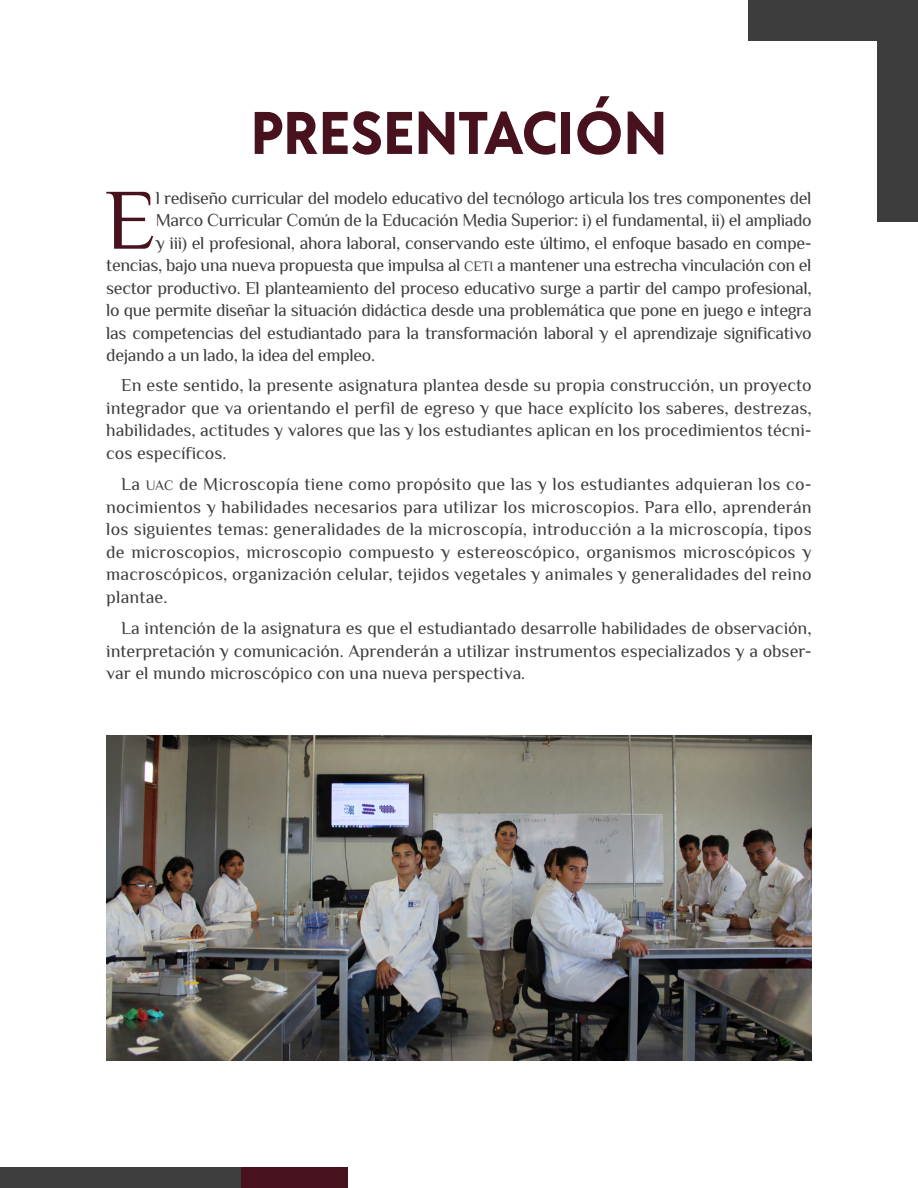
<style>
.page{position:relative;width:918px;height:1188px;background:#fff}
.page>*{position:absolute;margin:0;border:0;box-sizing:border-box;transform-origin:0 0}
.t1{font:86.25px "Philosopher";color:#47111e}
.t2{font:700 60px "Acre";color:#47111e}
.t3{font:18px/22.5px "Philosopher";letter-spacing:-.02em;color:#3e3e3e;text-align:justify}
.s1{font-size:14.25px}
</style>
<div class="page">
<div style="left:877px;top:0;width:41px;height:222px;background:#3d3d3d"></div>
<div style="left:748px;top:0;width:170px;height:41px;background:#3d3d3d"></div>
<div style="left:0;top:1167px;width:241px;height:21px;background:#3e3e3e"></div>
<div style="left:241px;top:1167px;width:106px;height:21px;background:#47111e"></div>
<img style="left:106px;top:735px;width:706px;height:326px">
<h2 class="t2" style="left:251px;top:90px;width:418px">PRESENTACIÓN</h2>
<h1 class="t1" style="left:105px;top:165px;width:52px">E</h1>
<p class="t3" style="left:156px;top:187px;width:657px">l rediseño curricular del modelo educativo del tecnólogo articula los tres componentes del</p>
<p class="t3" style="left:156px;top:209px;width:657px">Marco Curricular Común de la Educación Media Superior: i) el fundamental, ii) el ampliado</p>
<p class="t3" style="left:156px;top:232px;width:658px">y iii) el profesional, ahora laboral, conservando este último, el enfoque basado en compe-</p>
<p class="t3" style="left:106px;top:254px;width:707px">tencias, bajo una nueva propuesta que impulsa al <span class="s1">CETI</span> a mantener una estrecha vinculación con el</p>
<p class="t3" style="left:106px;top:277px;width:707px">sector productivo. El planteamiento del proceso educativo surge a partir del campo profesional,</p>
<p class="t3" style="left:106px;top:299px;width:707px">lo que permite diseñar la situación didáctica desde una problemática que pone en juego e integra</p>
<p class="t3" style="left:106px;top:322px;width:707px">las competencias del estudiantado para la transformación laboral y el aprendizaje significativo</p>
<p class="t3" style="left:106px;top:344px;width:270px">dejando a un lado, la idea del empleo.</p>
<p class="t3" style="left:106px;top:374px;width:707px;text-indent:15px">En este sentido, la presente asignatura plantea desde su propia construcción, un proyecto integrador que va orientando el perfil de egreso y que hace explícito los saberes, destrezas, habilidades, actitudes y valores que las y los estudiantes aplican en los procedimientos técni&shy;cos específicos.</p>
<p class="t3" style="left:106px;top:473px;width:707px;text-indent:15px">La <span class="s1">UAC</span> de Microscopía tiene como propósito que las y los estudiantes adquieran los co&shy;nocimientos y habilidades necesarios para utilizar los microscopios. Para ello, aprenderán los siguientes temas: generalidades de la microscopía, introducción a la microscopía, tipos de microscopios, microscopio compuesto y estereoscópico, organismos microscópicos y macroscópicos, organización celular, tejidos vegetales y animales y generalidades del reino plantae.</p>
<p class="t3" style="left:106px;top:617px;width:707px;text-indent:15px">La intención de la asignatura es que el estudiantado desarrolle habilidades de observación, interpretación y comunicación. Aprenderán a utilizar instrumentos especializados y a obser&shy;var el mundo microscópico con una nueva perspectiva.</p>
</div>
